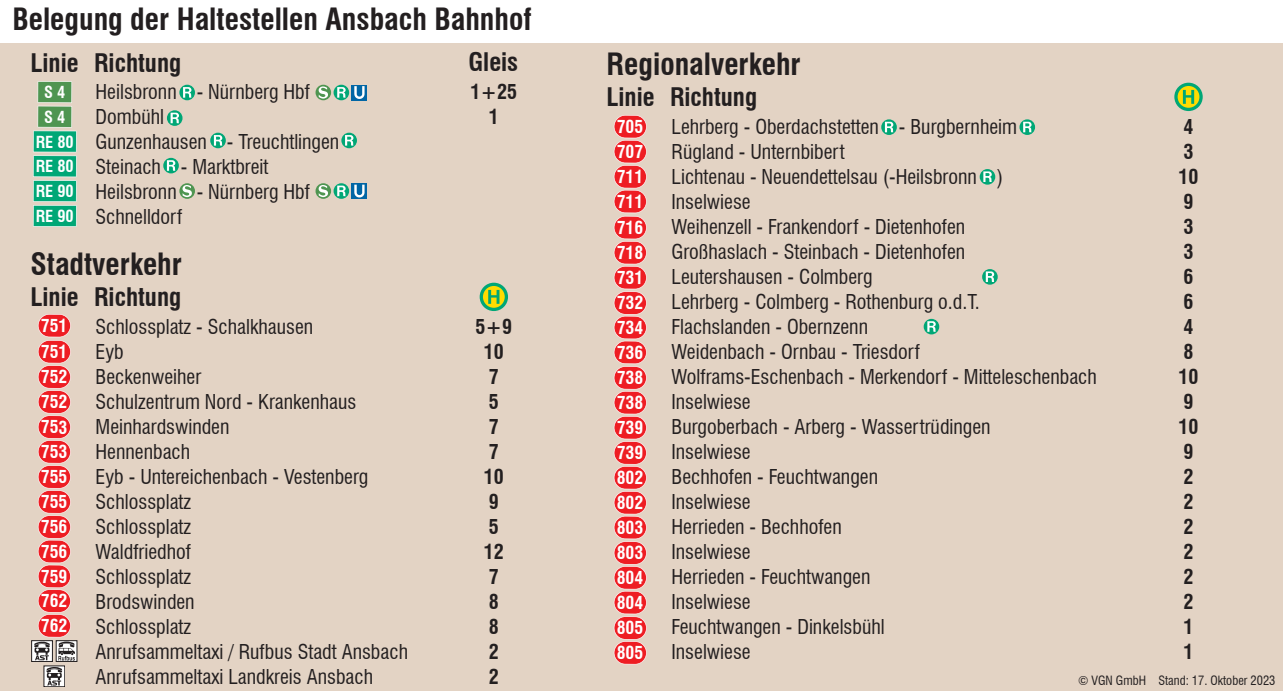
<style>
.page{position:relative;width:1283px;height:691px;background:#e3d3c4}
.page>*{position:absolute;margin:0;border:0;box-sizing:border-box;transform-origin:0 0}
.t1{font:700 condensed 30px "Swiss 721 BT";color:#231f20}
.t2{font:700 condensed 25px "Swiss 721 BT";color:#231f20}
.t3{font:condensed 20px/25px "Swiss 721 BT";color:#231f20}
.t4{font:700 condensed 20px/25px "Swiss 721 BT";color:#231f20;text-align:center}
.t5{font:700 condensed 17.5px/25px "Swiss 721 BT";color:#fff;text-align:center}
.t6{font:700 condensed 16.25px/24.8px "Swiss 721 BT";letter-spacing:-.005em;color:#fff;text-align:center}
.t7{font:condensed 12.5px "Swiss 721 BT";color:#231f20}
</style>
<div class="page">
<svg style="left:614px;top:115px;width:33px;height:549px"></svg>
<svg style="left:33px;top:81px;width:44px;height:146px"></svg>
<svg style="left:352px;top:85px;width:15px;height:15px"></svg>
<svg style="left:354px;top:86px;width:10px;height:13px"></svg>
<svg style="left:315px;top:85px;width:16px;height:15px"></svg>
<svg style="left:319px;top:86px;width:9px;height:13px"></svg>
<div style="left:333px;top:85px;width:16px;height:15px;background:#00a776;border-radius:50%"></div>
<svg style="left:337px;top:87px;width:9px;height:11px"></svg>
<svg style="left:179px;top:85px;width:16px;height:15px"></svg>
<svg style="left:183px;top:87px;width:8px;height:11px"></svg>
<svg style="left:167px;top:110px;width:15px;height:16px"></svg>
<svg style="left:171px;top:113px;width:8px;height:10px"></svg>
<svg style="left:352px;top:184px;width:15px;height:15px"></svg>
<svg style="left:354px;top:185px;width:10px;height:12px"></svg>
<svg style="left:315px;top:183px;width:16px;height:16px"></svg>
<svg style="left:319px;top:185px;width:9px;height:12px"></svg>
<svg style="left:333px;top:183px;width:16px;height:16px"></svg>
<svg style="left:337px;top:186px;width:9px;height:10px"></svg>
<svg style="left:179px;top:183px;width:16px;height:16px"></svg>
<svg style="left:182px;top:185px;width:10px;height:12px"></svg>
<svg style="left:210px;top:133px;width:16px;height:15px"></svg>
<svg style="left:214px;top:135px;width:8px;height:11px"></svg>
<svg style="left:341px;top:133px;width:16px;height:15px"></svg>
<svg style="left:345px;top:135px;width:8px;height:11px"></svg>
<svg style="left:163px;top:158px;width:16px;height:15px"></svg>
<svg style="left:167px;top:160px;width:8px;height:11px"></svg>
<svg style="left:881px;top:119px;width:16px;height:16px"></svg>
<svg style="left:885px;top:122px;width:8px;height:10px"></svg>
<svg style="left:1019px;top:119px;width:16px;height:16px"></svg>
<svg style="left:1023px;top:122px;width:8px;height:10px"></svg>
<svg style="left:979px;top:169px;width:16px;height:16px"></svg>
<svg style="left:983px;top:171px;width:9px;height:11px"></svg>
<svg style="left:982px;top:269px;width:15px;height:16px"></svg>
<svg style="left:986px;top:271px;width:8px;height:11px"></svg>
<div style="left:923px;top:319px;width:16px;height:15px;background:#00a776;border-radius:50%"></div>
<svg style="left:927px;top:321px;width:9px;height:11px"></svg>
<div style="left:32px;top:641px;width:20px;height:20px;background:#fff"></div>
<div style="left:31px;top:640px;width:22px;height:22px;border:1px solid #231f20"></div>
<div style="left:44px;top:666px;width:21px;height:21px;background:#fff"></div>
<div style="left:44px;top:666px;width:21px;height:21px;border:1px solid #231f20"></div>
<svg style="left:46px;top:667px;width:16px;height:18px"></svg>
<svg style="left:481px;top:284px;width:25px;height:25px"></svg>
<div style="left:480px;top:283px;width:28px;height:28px;border:3px solid #00a776;border-radius:50%"></div>
<svg style="left:488px;top:290px;width:11px;height:14px"></svg>
<svg style="left:1176px;top:84px;width:25px;height:25px"></svg>
<div style="left:1174px;top:83px;width:28px;height:28px;border:3px solid #00a776;border-radius:50%"></div>
<svg style="left:1183px;top:90px;width:11px;height:14px"></svg>
<div style="left:0;top:0;width:1283px;height:43px;background:#fff"></div>
<div style="left:56px;top:640px;width:21px;height:22px;border:1px solid #231f20"></div>
<svg style="left:34px;top:314px;width:41px;height:347px"></svg>
<h1 class="t1" style="left:12px;top:1px;width:521px">Belegung der Haltestellen Ansbach Bahnhof</h1>
<p class="t2" style="left:30px;top:48px;width:152px">Linie Richtung</p>
<p class="t2" style="left:468px;top:47px;width:51px">Gleis</p>
<p class="t3" style="left:96px;top:80px;width:245px">Heilsbronn - Nürnberg Hbf<br>Dombühl<br>Gunzenhausen - Treuchtlingen<br>Steinach - Marktbreit<br>Heilsbronn - Nürnberg Hbf<br>Schnelldorf</p>
<p class="t4" style="left:470px;top:80px;width:48px">1+25<br>1</p>
<p class="t6" style="left:36px;top:80px;width:39px">S 4<br>S 4<br>RE 80<br>RE 80<br>RE 90<br>RE 90</p>
<h1 class="t1" style="left:30px;top:247px;width:153px">Stadtverkehr</h1>
<p class="t2" style="left:94px;top:282px;width:89px">Richtung</p>
<p class="t3" style="left:96px;top:314px;width:314px">Schlossplatz - Schalkhausen<br>Eyb<br>Beckenweiher<br>Schulzentrum Nord - Krankenhaus<br>Meinhardswinden<br>Hennenbach<br>Eyb - Untereichenbach - Vestenberg<br>Schlossplatz<br>Schlossplatz<br>Waldfriedhof<br>Schlossplatz<br>Brodswinden<br>Schlossplatz<br>Anrufsammeltaxi / Rufbus Stadt Ansbach<br>Anrufsammeltaxi Landkreis Ansbach</p>
<p class="t4" style="left:475px;top:314px;width:38px">5+9<br>10<br>7<br>5<br>7<br>7<br>10<br>9<br>5<br>12<br>7<br>8<br>8<br>2<br>2</p>
<p class="t2" style="left:30px;top:282px;width:50px">Linie</p>
<p class="t5" style="left:41px;top:313px;width:33px;text-align:left;rotate:1deg">751<br>751<br>752<br>752<br>753<br>753<br>755<br>755<br>756<br>756<br>759<br>762<br>762</p>
<h1 class="t1" style="left:606px;top:47px;width:196px">Regionalverkehr</h1>
<p class="t2" style="left:670px;top:82px;width:89px">Richtung</p>
<p class="t2" style="left:606px;top:82px;width:50px">Linie</p>
<p class="t5" style="left:617px;top:114px;width:37px;rotate:1deg">705<br>707<br>711<br>711<br>716<br>718<br>731<br>732<br>734<br>736<br>738<br>738<br>739<br>739<br>802<br>802<br>803<br>803<br>804<br>804<br>805<br>805</p>
<p class="t3" style="left:671px;top:114px;width:427px">Lehrberg - Oberdachstetten - Burgbernheim<br>Rügland - Unternbibert<br>Lichtenau - Neuendettelsau (-Heilsbronn )<br>Inselwiese<br>Weihenzell - Frankendorf - Dietenhofen<br>Großhaslach - Steinbach - Dietenhofen<br>Leutershausen - Colmberg<br>Lehrberg - Colmberg - Rothenburg o.d.T.<br>Flachslanden - Obernzenn<br>Weidenbach - Ornbau - Triesdorf<br>Wolframs-Eschenbach - Merkendorf - Mitteleschenbach<br>Inselwiese<br>Burgoberbach - Arberg - Wassertrüdingen<br>Inselwiese<br>Bechhofen - Feuchtwangen<br>Inselwiese<br>Herrieden - Bechhofen<br>Inselwiese<br>Herrieden - Feuchtwangen<br>Inselwiese<br>Feuchtwangen - Dinkelsbühl<br>Inselwiese</p>
<p class="t4" style="left:1178px;top:114px;width:21px;text-align:left">4<br>3<br>10<br>9<br>3<br>3<br>6<br>6<br>4<br>8<br>10<br>9<br>10<br>9<br>2<br>2<br>2<br>2<br>2<br>2<br>1<br>1</p>
<p class="t7" style="left:1078px;top:673px;width:199px">© VGN GmbH Stand: 17. Oktober 2023</p>
</div>
